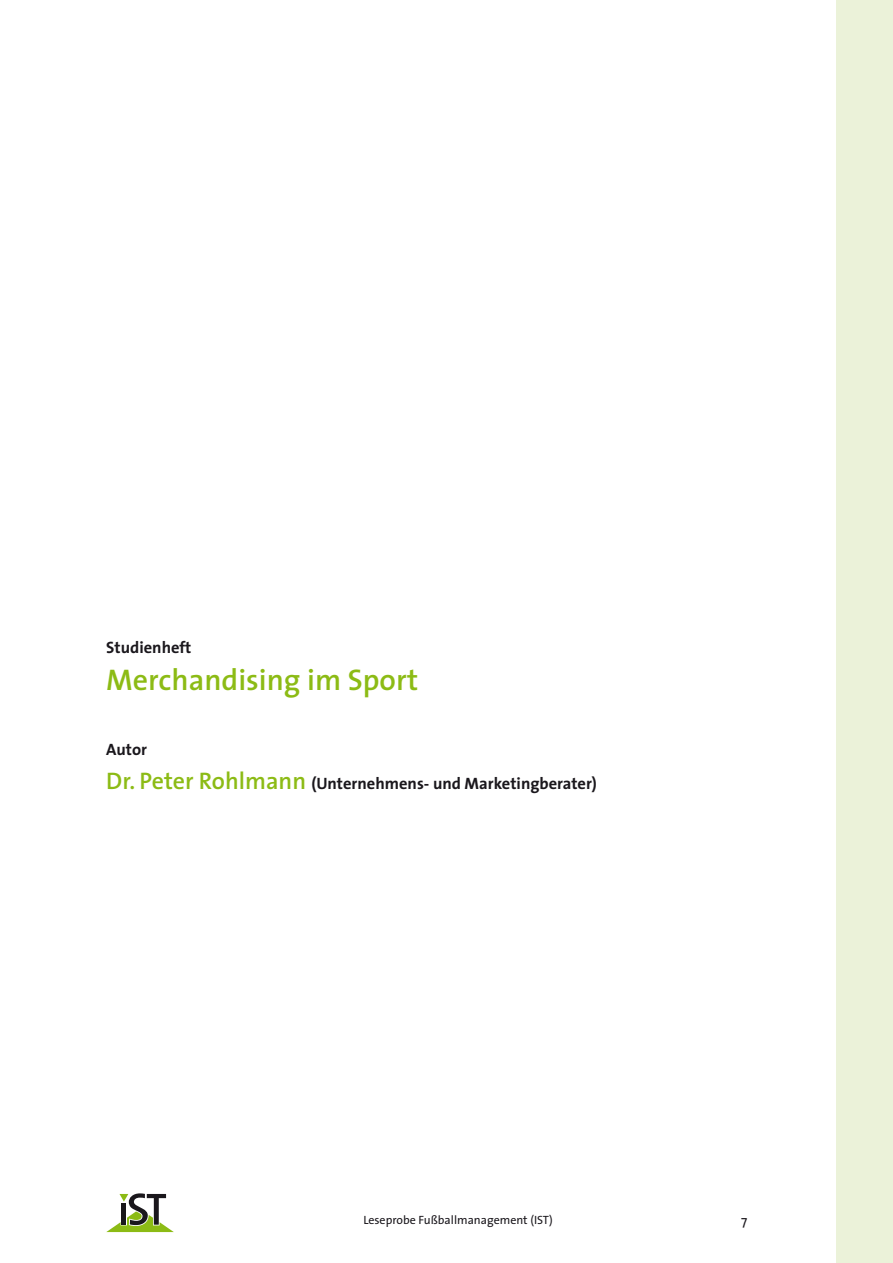
<style>
.page{position:relative;width:893px;height:1263px;background:#fff}
.page>*{position:absolute;margin:0;border:0;box-sizing:border-box;transform-origin:0 0}
.t1{font:600 30px "The Sans";color:#8cbb15}
.t2{font:700 16.5px/34.2px "The Sans";color:#1a171c}
.t3{font:13.5px "The Sans";color:#1a171c}
.t4{font:12px "The Sans";color:#1a171c}
.s1{font-weight:600;font-size:24px;color:#8cbb15}
</style>
<div class="page">
<svg style="left:106px;top:1193px;width:68px;height:39px"></svg>
<div style="left:836px;top:0;width:57px;height:1263px;background:#ebf2d9"></div>
<p class="t2" style="left:106px;top:630px;width:86px">Studienheft</p>
<h1 class="t1" style="left:106px;top:655px;width:314px">Merchandising im Sport</h1>
<p class="t2" style="left:106px;top:732px;width:492px">Autor<br><span class="s1">Dr. Peter Rohlmann</span> (Unternehmens- und Marketingberater)</p>
<p class="t4" style="left:363px;top:1210px;width:191px">Leseprobe Fußballmanagement (IST)</p>
<p class="t3" style="left:741px;top:1209px;width:8px">7</p>
</div>
